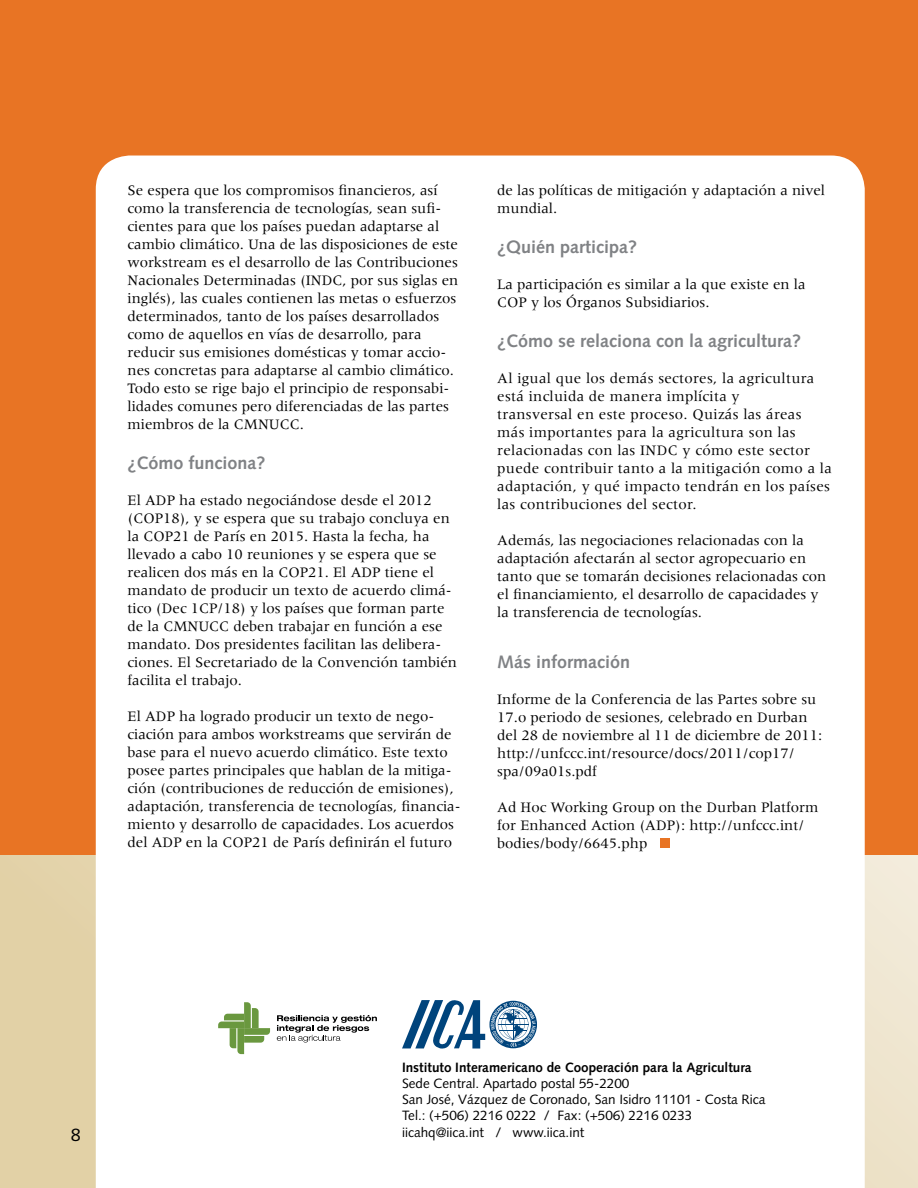
<style>
.page{position:relative;width:918px;height:1188px;background:#fff}
.page>*{position:absolute;margin:0;border:0;box-sizing:border-box;transform-origin:0 0}
.t1{font:700 18px "Syntax";color:#808285}
.t2{font:18px "Syntax";color:#000}
.t3{font:15px/18px "Meridien";color:#000}
.t4{font:15px/18px "Meridien";letter-spacing:.02em;color:#000}
.t5{font:13.5px/16.2px "Syntax";color:#000}
.t6{font:700 13.5px "Syntax";color:#000}
</style>
<div class="page">
<svg style="left:0;top:855px;width:917px;height:333px;background:#e6d8b5"></svg>
<div style="left:0;top:0;width:918px;height:855px;background:#e87424"></div>
<div style="left:96px;top:156px;width:769px;height:1032px;background:#fff"></div>
<svg style="left:402px;top:997px;width:135px;height:52px"></svg>
<svg style="left:218px;top:1002px;width:52px;height:52px"></svg>
<svg style="left:277px;top:1015px;width:100px;height:27px"></svg>
<div style="left:660px;top:838px;width:10px;height:10px;background:#e87424"></div>
<p class="t3" style="left:128px;top:181px;width:332px">Se espera que los compromisos financieros, así como la transferencia de tecnologías, sean sufi&shy;cientes para que los países puedan adaptarse al cambio climático. Una de las disposiciones de este workstream es el desarrollo de las Contribuciones Nacionales Determinadas (INDC, por sus siglas en inglés), las cuales contienen las metas o esfuerzos determinados, tanto de los países desarrollados como de aquellos en vías de desarrollo, para reducir sus emisiones domésticas y tomar accio&shy;nes concretas para adaptarse al cambio climático.<br>Todo esto se rige bajo el principio de responsabi&shy;lidades comunes pero diferenciadas de las partes miembros de la CMNUCC.</p>
<p class="t1" style="left:128px;top:452px;width:140px">¿Cómo funciona?</p>
<p class="t3" style="left:128px;top:491px;width:331px">El ADP ha estado negociándose desde el 2012 (COP18), y se espera que su trabajo concluya en la COP21 de París en 2015. Hasta la fecha, ha llevado a cabo 10 reuniones y se espera que se realicen dos más en la COP21. El ADP tiene el mandato de producir un texto de acuerdo climá&shy;tico (Dec 1CP/18) y los países que forman parte de la CMNUCC deben trabajar en función a ese mandato. Dos presidentes facilitan las delibera&shy;ciones. El Secretariado de la Convención también facilita el trabajo.</p>
<p class="t3" style="left:128px;top:707px;width:335px">El ADP ha logrado producir un texto de nego&shy;ciación para ambos workstreams que servirán de base para el nuevo acuerdo climático. Este texto posee partes principales que hablan de la mitiga&shy;ción (contribuciones de reducción de emisiones), adaptación, transferencia de tecnologías, financia&shy;miento y desarrollo de capacidades. Los acuerdos del ADP en la COP21 de París definirán el futuro</p>
<p class="t3" style="left:497px;top:181px;width:329px">de las políticas de mitigación y adaptación a nivel mundial.</p>
<p class="t1" style="left:497px;top:236px;width:142px">¿Quién participa?</p>
<p class="t3" style="left:497px;top:275px;width:310px">La participación es similar a la que existe en la<br>COP y los Órganos Subsidiarios.</p>
<p class="t1" style="left:497px;top:330px;width:306px">¿Cómo se relaciona con la agricultura?</p>
<p class="t4" style="left:497px;top:369px;width:336px">Al igual que los demás sectores, la agricultura está incluida de manera implícita y<br>transversal en este proceso. Quizás las áreas más importantes para la agricultura son las relacionadas con las INDC y cómo este sector puede contribuir tanto a la mitigación como a la adaptación, y qué impacto tendrán en los países las contribuciones del sector.</p>
<p class="t3" style="left:497px;top:531px;width:331px">Además, las negociaciones relacionadas con la adaptación afectarán al sector agropecuario en tanto que se tomarán decisiones relacionadas con el financiamiento, el desarrollo de capacidades y la transferencia de tecnologías.</p>
<p class="t1" style="left:497px;top:652px;width:134px">Más información</p>
<p class="t3" style="left:497px;top:690px;width:327px">Informe de la Conferencia de las Partes sobre su 17.o periodo de sesiones, celebrado en Durban del 28 de noviembre al 11 de diciembre de 2011: http://unfccc.int/resource/docs/2011/cop17/ spa/09a01s.pdf</p>
<p class="t3" style="left:497px;top:798px;width:323px">Ad Hoc Working Group on the Durban Platform for Enhanced Action (ADP): http://unfccc.int/ bodies/body/6645.php</p>
<p class="t2" style="left:71px;top:1124px;width:12px">8</p>
<p class="t6" style="left:402px;top:1059px;width:351px">Instituto Interamericano de Cooperación para la Agricultura</p>
<p class="t5" style="left:402px;top:1075px;width:365px">Sede Central. Apartado postal 55-2200<br>San José, Vázquez de Coronado, San Isidro 11101 - Costa Rica Tel.: (+506) 2216 0222 / Fax: (+506) 2216 0233 iicahq@iica.int / www.iica.int</p>
</div>
